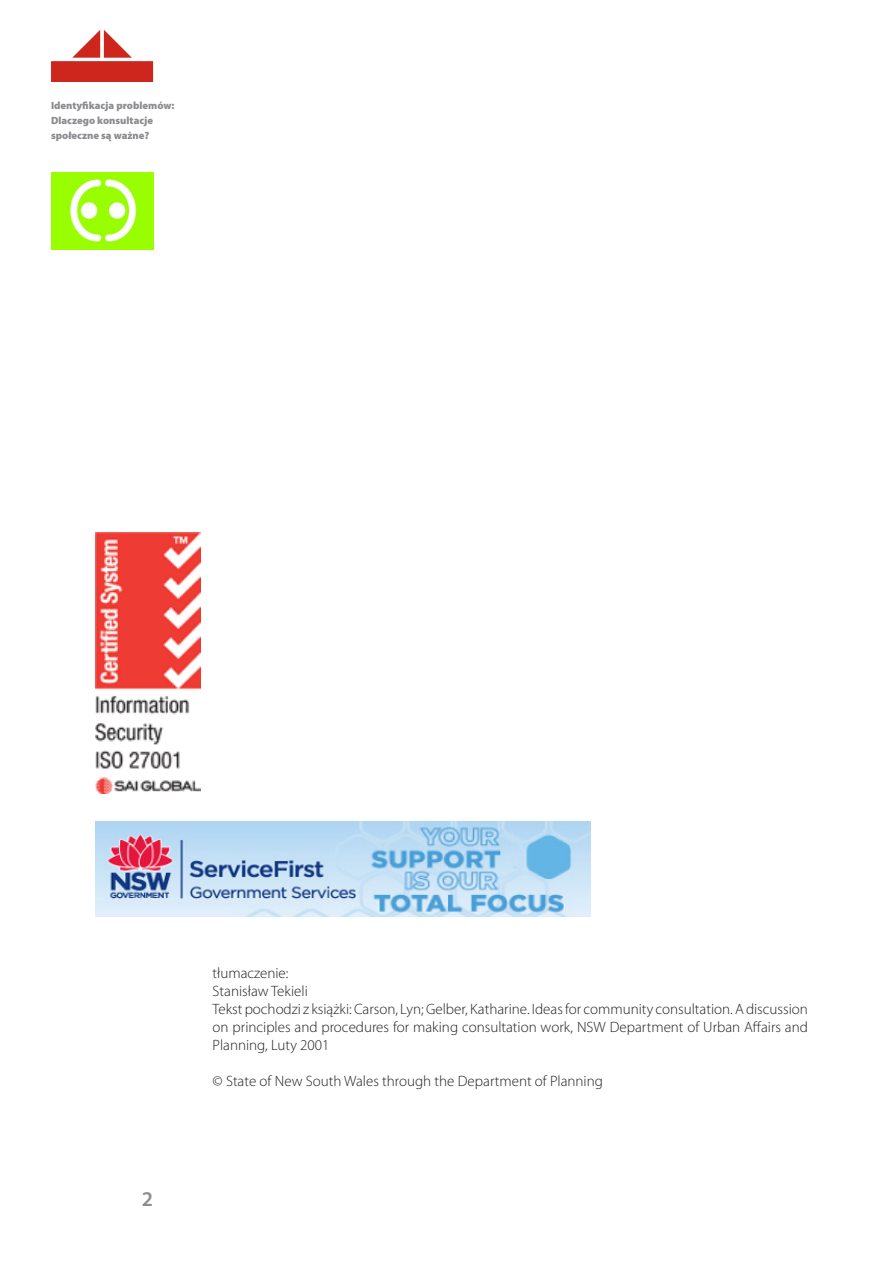
<style>
.page{position:relative;width:893px;height:1263px;background:#fff}
.page>*{position:absolute;margin:0;border:0;box-sizing:border-box;transform-origin:0 0}
.t1{font:600 21px "Myriad Pro";color:#8a8c8f}
.text{font:300 15px/18px "Myriad Pro";color:#231f20;text-align:justify}
.zajawka_pagina{font:900 10.5px/15px "Myriad Pro";color:#8a8c8f}
</style>
<div class="page">
<svg style="left:51px;top:30px;width:102px;height:52px"></svg>
<img style="left:51px;top:173px;width:102px;height:76px">
<img style="left:96px;top:533px;width:105px;height:261px">
<img style="left:95px;top:822px;width:496px;height:94px">
<p class="zajawka_pagina" style="left:51px;top:98px;width:125px">Identyfikacja problemów:<br>Dlaczego konsultacje społeczne są ważne?</p>
<p class="t1" style="left:142px;top:1188px;width:13px">2</p>
<p class="text" style="left:213px;top:965px;width:77px">tłumaczenie:</p>
<p class="text" style="left:213px;top:983px;width:97px">Stanisław Tekieli</p>
<p class="text" style="left:213px;top:1001px;width:597px">Tekst pochodzi z książki: Carson, Lyn; Gelber, Katharine. Ideas for community consultation. A discussion on principles and procedures for making consultation work, NSW Department of Urban Affairs and Planning, Luty 2001</p>
<p class="text" style="left:213px;top:1073px;width:392px">© State of New South Wales through the Department of Planning</p>
</div>
